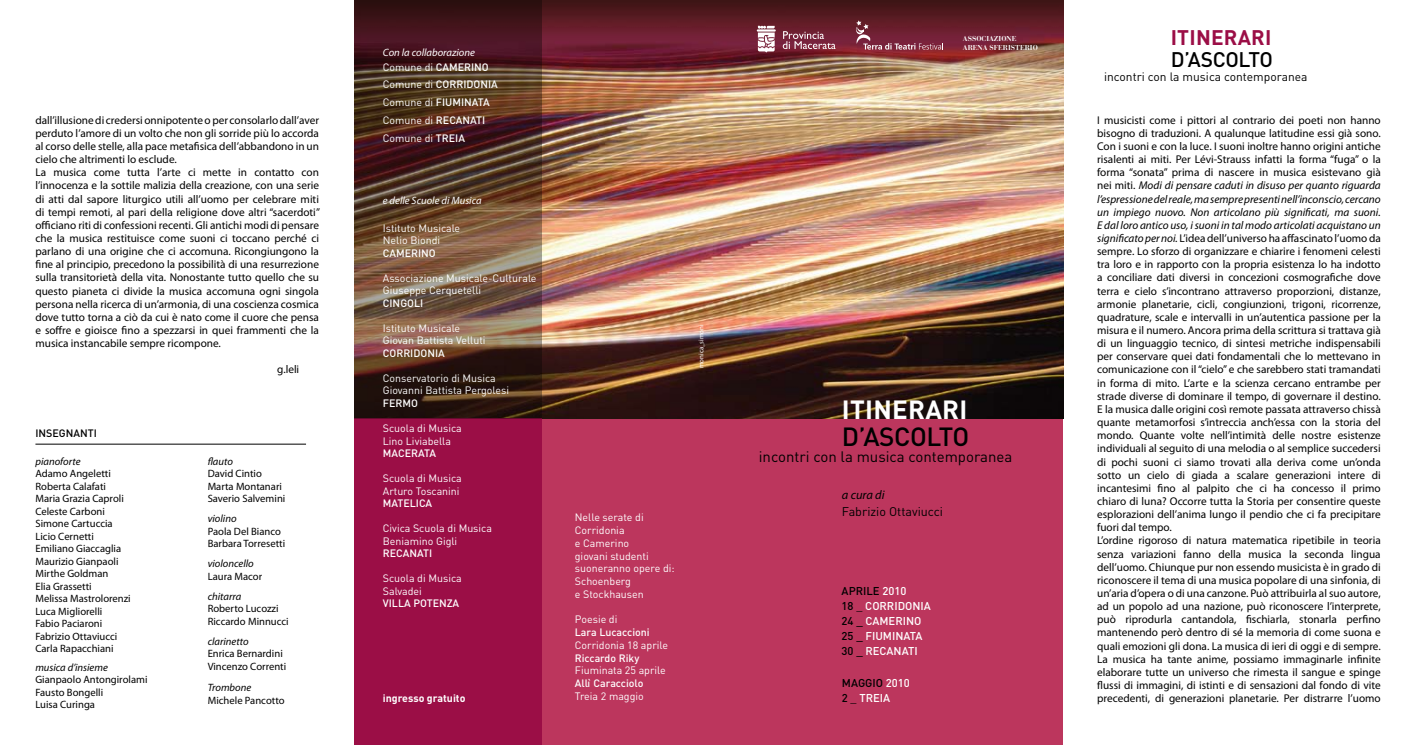
<style>
.page{position:relative;width:1418px;height:745px;background:#fff}
.page>*{position:absolute;margin:0;border:0;box-sizing:border-box;transform-origin:0 0}
.t1{font:700 26px "DIN";letter-spacing:.01em;color:#fff}
.t2{font:500 26px "DIN";letter-spacing:-.015em;color:#000}
.t3{font:700 20.88px "DIN";letter-spacing:.01em;color:#9b0e46}
.t4{font:500 20.88px "DIN";letter-spacing:-.015em;color:#000}
.t5{font:15px "DIN";color:#000}
.t6{font:12.5px "DIN";color:#000}
.t7{font:italic 12.5px "Myriad Pro";color:#000}
.t8{font:12px "DIN";color:#000}
.t9{font:11.25px/13.1px "Myriad Pro";color:#000}
.t10{font:500 11.25px/15px "DIN";color:#fff}
.t11{font:10.62px/12.5px "DIN";color:#fff}
.t12{font:10.62px/12.5px "Myriad Pro";color:#000}
.t13{font:500 10.62px "DIN";color:#fff}
.t14{font:italic 10.62px "Myriad Pro";color:#000}
.t15{font:italic 10.62px "Myriad Pro";color:#fff}
.t16{font:700 10.62px "DIN";color:#fff}
.t17{font:500 10.62px "DIN";color:#000}
.t18{font:700 7.12px/8.5px "Bauer Bodoni";color:#fff}
.t19{font:6.88px "Myriad Pro";color:#fff}
.s1{font-weight:500}
.s2{color:#000}
.s3{font-weight:400;color:#000}
.s4{font-style:italic}
</style>
<div class="page">
<div style="left:354px;top:416px;width:709px;height:328px;background:#bc365d"></div>
<img style="left:542px;top:0;width:521px;height:418px">
<div style="left:354px;top:418px;width:188px;height:326px;background:#9b0e46"></div>
<svg style="left:856px;top:20px;width:87px;height:30px;background:#7d3546"></svg>
<hr style="left:756px;top:29px;width:19px;height:3px;background:#fff">
<svg style="left:758px;top:26px;width:16px;height:27px"></svg>
<svg style="left:782px;top:31px;width:53px;height:18px"></svg>
<img style="left:354px;top:0;width:188px;height:418px">
<hr style="left:35px;top:443px;width:271px;height:1px;background:#000">
<p class="t9" style="left:35px;top:113px;width:286px">dall’illusione di credersi onnipotente o per consolarlo dall’aver perduto l’amore di un volto che non gli sorride più lo accorda al corso delle stelle, alla pace metafisica dell’abbandono in un cielo che altrimenti lo esclude.<br>La musica come tutta l’arte ci mette in contatto con l’innocenza e la sottile malizia della creazione, con una serie di atti dal sapore liturgico utili all’uomo per celebrare miti di tempi remoti, al pari della religione dove altri “sacerdoti” officiano riti di confessioni recenti. Gli antichi modi di pensare che la musica restituisce come suoni ci toccano perché ci parlano di una origine che ci accomuna. Ricongiungono la fine al principio, precedono la possibilità di una resurrezione sulla transitorietà della vita. Nonostante tutto quello che su questo pianeta ci divide la musica accomuna ogni singola persona nella ricerca di un’armonia, di una coscienza cosmica dove tutto torna a ciò da cui è nato come il cuore che pensa e soffre e gioisce fino a spezzarsi in quei frammenti che la musica instancabile sempre ricompone.</p>
<p class="t9" style="left:277px;top:363px;width:24px">g.leli</p>
<p class="t17" style="left:35px;top:426px;width:63px">INSEGNANTI</p>
<p class="t14" style="left:35px;top:454px;width:47px">pianoforte</p>
<p class="t12" style="left:35px;top:466px;width:97px">Adamo Angeletti<br>Roberta Calafati<br>Maria Grazia Caproli<br>Celeste Carboni<br>Simone Cartuccia<br>Licio Cernetti<br>Emiliano Giaccaglia<br>Maurizio Gianpaoli<br>Mirthe Goldman<br>Elia Grassetti<br>Melissa Mastrolorenzi<br>Luca Migliorelli<br>Fabio Paciaroni<br>Fabrizio Ottaviucci<br>Carla Rapacchiani</p>
<p class="t14" style="left:35px;top:660px;width:74px">musica d’insieme</p>
<p class="t12" style="left:35px;top:673px;width:114px">Gianpaolo Antongirolami<br>Fausto Bongelli<br>Luisa Curinga</p>
<p class="t14" style="left:208px;top:454px;width:27px">flauto</p>
<p class="t12" style="left:208px;top:467px;width:79px">David Cintio<br>Marta Montanari<br>Saverio Salvemini</p>
<p class="t14" style="left:208px;top:511px;width:30px">violino</p>
<p class="t12" style="left:208px;top:524px;width:79px">Paola Del Bianco<br>Barbara Torresetti</p>
<p class="t14" style="left:208px;top:556px;width:48px">violoncello</p>
<p class="t12" style="left:208px;top:569px;width:56px">Laura Macor</p>
<p class="t14" style="left:208px;top:589px;width:35px">chitarra</p>
<p class="t12" style="left:208px;top:602px;width:83px">Roberto Lucozzi<br>Riccardo Minnucci</p>
<p class="t14" style="left:208px;top:634px;width:42px">clarinetto</p>
<p class="t12" style="left:208px;top:647px;width:80px">Enrica Bernardini<br>Vincenzo Correnti</p>
<p class="t14" style="left:208px;top:680px;width:45px">Trombone</p>
<p class="t12" style="left:208px;top:693px;width:78px">Michele Pancotto</p>
<p class="t15" style="left:383px;top:45px;width:94px">Con la collaborazione</p>
<p class="t11" style="left:383px;top:58px;width:117px;line-height:17.8px">Comune di <span class="s1">CAMERINO<br></span>Comune di <span class="s1">CORRIDONIA<br></span>Comune di <span class="s1">FIUMINATA<br></span>Comune di <span class="s1">RECANATI<br></span>Comune di <span class="s1">TREIA</span></p>
<p class="t15" style="left:383px;top:194px;width:100px">e delle Scuole di Musica</p>
<p class="t11" style="left:383px;top:221px;width:79px">Istituto Musicale<br>Nelio Biondi</p>
<p class="t13" style="left:383px;top:246px;width:54px">CAMERINO</p>
<p class="t11" style="left:383px;top:271px;width:155px">Associazione Musicale-Culturale<br>Giuseppe Cerquetelli</p>
<p class="t13" style="left:383px;top:296px;width:42px">CINGOLI</p>
<p class="t11" style="left:383px;top:321px;width:104px">Istituto Musicale<br>Giovan Battista Velluti</p>
<p class="t13" style="left:383px;top:346px;width:63px">CORRIDONIA</p>
<p class="t11" style="left:383px;top:371px;width:128px">Conservatorio di Musica<br>Giovanni Battista Pergolesi</p>
<p class="t13" style="left:383px;top:396px;width:37px">FERMO</p>
<p class="t11" style="left:383px;top:421px;width:80px">Scuola di Musica<br>Lino Liviabella</p>
<p class="t13" style="left:383px;top:446px;width:55px">MACERATA</p>
<p class="t11" style="left:383px;top:471px;width:80px">Scuola di Musica<br>Arturo Toscanini</p>
<p class="t13" style="left:383px;top:496px;width:51px">MATELICA</p>
<p class="t11" style="left:383px;top:521px;width:111px">Civica Scuola di Musica<br>Beniamino Gigli</p>
<p class="t13" style="left:383px;top:546px;width:51px">RECANATI</p>
<p class="t11" style="left:383px;top:571px;width:80px">Scuola di Musica<br>Salvadei</p>
<p class="t13" style="left:383px;top:596px;width:78px">VILLA POTENZA</p>
<p class="t11" style="left:575px;top:510px;width:101px">Nelle serate di<br>Corridonia<br>e Camerino<br>giovani studenti suoneranno opere di:<br>Schoenberg<br>e Stockhausen</p>
<p class="t11" style="left:575px;top:612px;width:44px">Poesie di</p>
<p class="t13" style="left:575px;top:625px;width:76px">Lara Lucaccioni</p>
<p class="t11" style="left:575px;top:638px;width:95px">Corridonia 18 aprile</p>
<p class="t13" style="left:575px;top:650px;width:66px">Riccardo Riky</p>
<p class="t11" style="left:575px;top:663px;width:92px">Fiuminata 25 aprile</p>
<p class="t13" style="left:575px;top:676px;width:70px">Allì Caracciolo</p>
<p class="t16" style="left:383px;top:691px;width:84px">ingresso gratuito</p>
<p class="t11" style="left:575px;top:689px;width:70px">Treia 2 maggio</p>
<p class="t19" style="left:697px;top:368px;width:46px;rotate:-90deg">monica_simoni</p>
<p class="t18" style="left:963px;top:35px;width:76px">ASSOCIAZIONE<br>ARENA SFERISTERIO</p>
<h1 class="t1" style="left:842px;top:392px;width:127px">ITINERARI</h1>
<h1 class="t2" style="left:842px;top:420px;width:129px">D’ASCOLTO</h1>
<h3 class="t5" style="left:758px;top:446px;width:255px">incontri con la musica contemporanea</h3>
<p class="t7" style="left:842px;top:486px;width:44px">a cura di</p>
<p class="t6" style="left:842px;top:504px;width:103px">Fabrizio Ottaviucci</p>
<p class="t10" style="left:841px;top:582px;width:91px"><span class="s2">APRILE</span> 2010<br><span class="s2">18</span> <span class="s3">_</span> CORRIDONIA<br><span class="s2">24 _</span> CAMERINO<br><span class="s2">25 _</span> FIUMINATA<br><span class="s2">30 _</span> RECANATI</p>
<p class="t10" style="left:842px;top:674px;width:69px"><span class="s2">MAGGIO</span> 2010<br><span class="s2">2</span> <span class="s3">_</span> TREIA</p>
<h2 class="t3" style="left:1170px;top:24px;width:102px">ITINERARI</h2>
<h2 class="t4" style="left:1170px;top:47px;width:104px">D’ASCOLTO</h2>
<p class="t8" style="left:1103px;top:70px;width:205px">incontri con la musica contemporanea</p>
<p class="t9" style="left:1097px;top:113px;width:285px">I musicisti come i pittori al contrario dei poeti non hanno bisogno di traduzioni. A qualunque latitudine essi già sono.<br>Con i suoni e con la luce. I suoni inoltre hanno origini antiche risalenti ai miti. Per Lévi-Strauss infatti la forma “fuga” o la forma “sonata” prima di nascere in musica esistevano già nei miti. <span class="s4">Modi di pensare caduti in disuso per quanto riguarda l’espressione del reale, ma sempre presenti nell’inconscio, cercano un impiego nuovo. Non articolano più significati, ma suoni.<br>E dal loro antico uso, i suoni in tal modo articolati acquistano un significato per noi.</span> L’idea dell’universo ha affascinato l’uomo da sempre. Lo sforzo di organizzare e chiarire i fenomeni celesti tra loro e in rapporto con la propria esistenza lo ha indotto a conciliare dati diversi in concezioni cosmografiche dove terra e cielo s’incontrano attraverso proporzioni, distanze, armonie planetarie, cicli, congiunzioni, trigoni, ricorrenze, quadrature, scale e intervalli in un’autentica passione per la misura e il numero. Ancora prima della scrittura si trattava già di un linguaggio tecnico, di sintesi metriche indispensabili per conservare quei dati fondamentali che lo mettevano in comunicazione con il “cielo” e che sarebbero stati tramandati in forma di mito. L’arte e la scienza cercano entrambe per strade diverse di dominare il tempo, di governare il destino.<br>E la musica dalle origini così remote passata attraverso chissà quante metamorfosi s’intreccia anch’essa con la storia del mondo. Quante volte nell’intimità delle nostre esistenze individuali al seguito di una melodia o al semplice succedersi di pochi suoni ci siamo trovati alla deriva come un’onda sotto un cielo di giada a scalare generazioni intere di incantesimi fino al palpito che ci ha concesso il primo chiaro di luna? Occorre tutta la Storia per consentire queste esplorazioni dell’anima lungo il pendio che ci fa precipitare fuori dal tempo.<br>L’ordine rigoroso di natura matematica ripetibile in teoria senza variazioni fanno della musica la seconda lingua dell’uomo. Chiunque pur non essendo musicista è in grado di riconoscere il tema di una musica popolare di una sinfonia, di un’aria d’opera o di una canzone. Può attribuirla al suo autore, ad un popolo ad una nazione, può riconoscere l’interprete, può riprodurla cantandola, fischiarla, stonarla perfino mantenendo però dentro di sé la memoria di come suona e quali emozioni gli dona. La musica di ieri di oggi e di sempre.<br>La musica ha tante anime, possiamo immaginarle infinite elaborare tutte un universo che rimesta il sangue e spinge flussi di immagini, di istinti e di sensazioni dal fondo di vite precedenti, di generazioni planetarie. Per distrarre l’uomo</p>
</div>
